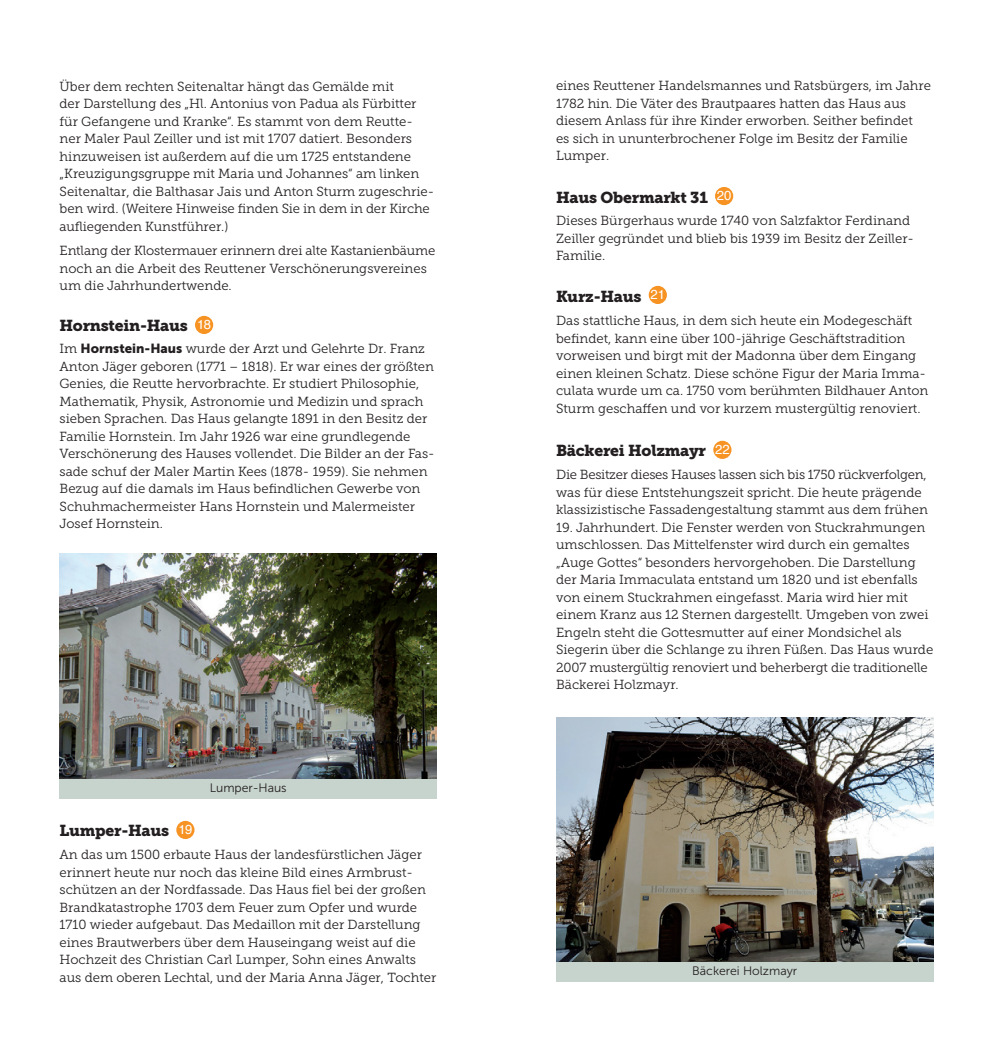
<style>
.page{position:relative;width:993px;height:1042px;background:#fff}
.page>*{position:absolute;margin:0;border:0;box-sizing:border-box;transform-origin:0 0}
.t1{font:15.75px "Museo Slab 900";letter-spacing:-.015em;color:#231f20}
.t2{font:13.12px/17.5px "Museo Slab 300";color:#231f20}
.t3{font:12.25px "Museo Sans 300";color:#231f20}
.s1{font-family:"Helvetica";font-size:13.12px;color:#fff}
.s2{font-family:"Museo Sans 900"}
</style>
<div class="page">
<div style="left:195px;top:316px;width:18px;height:18px;background:#f69323;border-radius:50%"></div>
<div style="left:176px;top:821px;width:18px;height:18px;background:#f69323;border-radius:50%"></div>
<div style="left:714px;top:187px;width:19px;height:18px;background:#f69323;border-radius:50%"></div>
<div style="left:648px;top:286px;width:18px;height:18px;background:#f69323;border-radius:50%"></div>
<div style="left:713px;top:441px;width:18px;height:18px;background:#f69323;border-radius:50%"></div>
<img style="left:60px;top:553px;width:377px;height:226px">
<div style="left:60px;top:779px;width:377px;height:20px;background:#c7d3cd"></div>
<img style="left:556px;top:718px;width:377px;height:244px">
<div style="left:556px;top:962px;width:377px;height:20px;background:#c7d3cd"></div>
<p class="t2" style="left:60px;top:78px;width:376px">Über dem rechten Seitenaltar hängt das Gemälde mit<br>der Darstellung des „Hl. Antonius von Padua als Fürbitter für Gefangene und Kranke“. Es stammt von dem Reutte&shy;ner Maler Paul Zeiller und ist mit 1707 datiert. Besonders hinzuweisen ist außerdem auf die um 1725 entstandene „Kreuzigungsgruppe mit Maria und Johannes“ am linken Seitenaltar, die Balthasar Jais und Anton Sturm zugeschrie&shy;ben wird. (Weitere Hinweise finden Sie in dem in der Kirche aufliegenden Kunstführer.)</p>
<p class="t2" style="left:60px;top:242px;width:377px">Entlang der Klostermauer erinnern drei alte Kastanienbäume noch an die Arbeit des Reuttener Verschönerungsvereines um die Jahrhundertwende.</p>
<p class="t1" style="left:60px;top:316px;width:153px">Hornstein-Haus <span class="s1">18</span></p>
<p class="t2" style="left:60px;top:340px;width:376px">Im <span class="s2">Hornstein-Haus</span> wurde der Arzt und Gelehrte Dr. Franz Anton Jäger geboren (1771 – 1818). Er war eines der größten Genies, die Reutte hervorbrachte. Er studiert Philosophie, Mathematik, Physik, Astronomie und Medizin und sprach sieben Sprachen. Das Haus gelangte 1891 in den Besitz der Familie Hornstein. Im Jahr 1926 war eine grundlegende Verschönerung des Hauses vollendet. Die Bilder an der Fas&shy;sade schuf der Maler Martin Kees (1878- 1959). Sie nehmen Bezug auf die damals im Haus befindlichen Gewerbe von Schuhmachermeister Hans Hornstein und Malermeister Josef Hornstein.</p>
<p class="t3" style="left:210px;top:781px;width:78px">Lumper-Haus</p>
<p class="t1" style="left:60px;top:822px;width:134px">Lumper-Haus <span class="s1">19</span></p>
<p class="t2" style="left:60px;top:846px;width:378px">An das um 1500 erbaute Haus der landesfürstlichen Jäger erinnert heute nur noch das kleine Bild eines Armbrust&shy;schützen an der Nordfassade. Das Haus fiel bei der großen Brandkatastrophe 1703 dem Feuer zum Opfer und wurde 1710 wieder aufgebaut. Das Medaillon mit der Darstellung eines Brautwerbers über dem Hauseingang weist auf die Hochzeit des Christian Carl Lumper, Sohn eines Anwalts aus dem oberen Lechtal, und der Maria Anna Jäger, Tochter</p>
<p class="t2" style="left:556px;top:77px;width:376px">eines Reuttener Handelsmannes und Ratsbürgers, im Jahre 1782 hin. Die Väter des Brautpaares hatten das Haus aus diesem Anlass für ihre Kinder erworben. Seither befindet<br>es sich in ununterbrochener Folge im Besitz der Familie Lumper.</p>
<p class="t1" style="left:556px;top:188px;width:177px">Haus Obermarkt 31 <span class="s1">20</span></p>
<p class="t2" style="left:556px;top:212px;width:359px">Dieses Bürgerhaus wurde 1740 von Salzfaktor Ferdinand<br>Zeiller gegründet und blieb bis 1939 im Besitz der Zeiller-<br>Familie.</p>
<p class="t1" style="left:556px;top:288px;width:111px">Kurz-Haus <sup>21</sup></p>
<p class="t2" style="left:556px;top:312px;width:374px">Das stattliche Haus, in dem sich heute ein Modegeschäft befindet, kann eine über 100-jährige Geschäftstradition vorweisen und birgt mit der Madonna über dem Eingang einen kleinen Schatz. Diese schöne Figur der Maria Imma&shy;culata wurde um ca. 1750 vom berühmten Bildhauer Anton Sturm geschaffen und vor kurzem mustergültig renoviert.</p>
<p class="t1" style="left:556px;top:442px;width:175px">Bäckerei Holzmayr <span class="s1">22</span></p>
<p class="t2" style="left:556px;top:466px;width:373px">Die Besitzer dieses Hauses lassen sich bis 1750 rückverfolgen, was für diese Entstehungszeit spricht. Die heute prägende klassizistische Fassadengestaltung stammt aus dem frühen</p>
<p class="t2" style="left:556px;top:518px;width:378px">19. Jahrhundert. Die Fenster werden von Stuckrahmungen umschlossen. Das Mittelfenster wird durch ein gemaltes „Auge Gottes“ besonders hervorgehoben. Die Darstellung der Maria Immaculata entstand um 1820 und ist ebenfalls von einem Stuckrahmen eingefasst. Maria wird hier mit einem Kranz aus 12 Sternen dargestellt. Umgeben von zwei Engeln steht die Gottesmutter auf einer Mondsichel als Siegerin über die Schlange zu ihren Füßen. Das Haus wurde 2007 mustergültig renoviert und beherbergt die traditionelle Bäckerei Holzmayr.</p>
<p class="t3" style="left:692px;top:964px;width:106px">Bäckerei Holzmayr</p>
</div>
